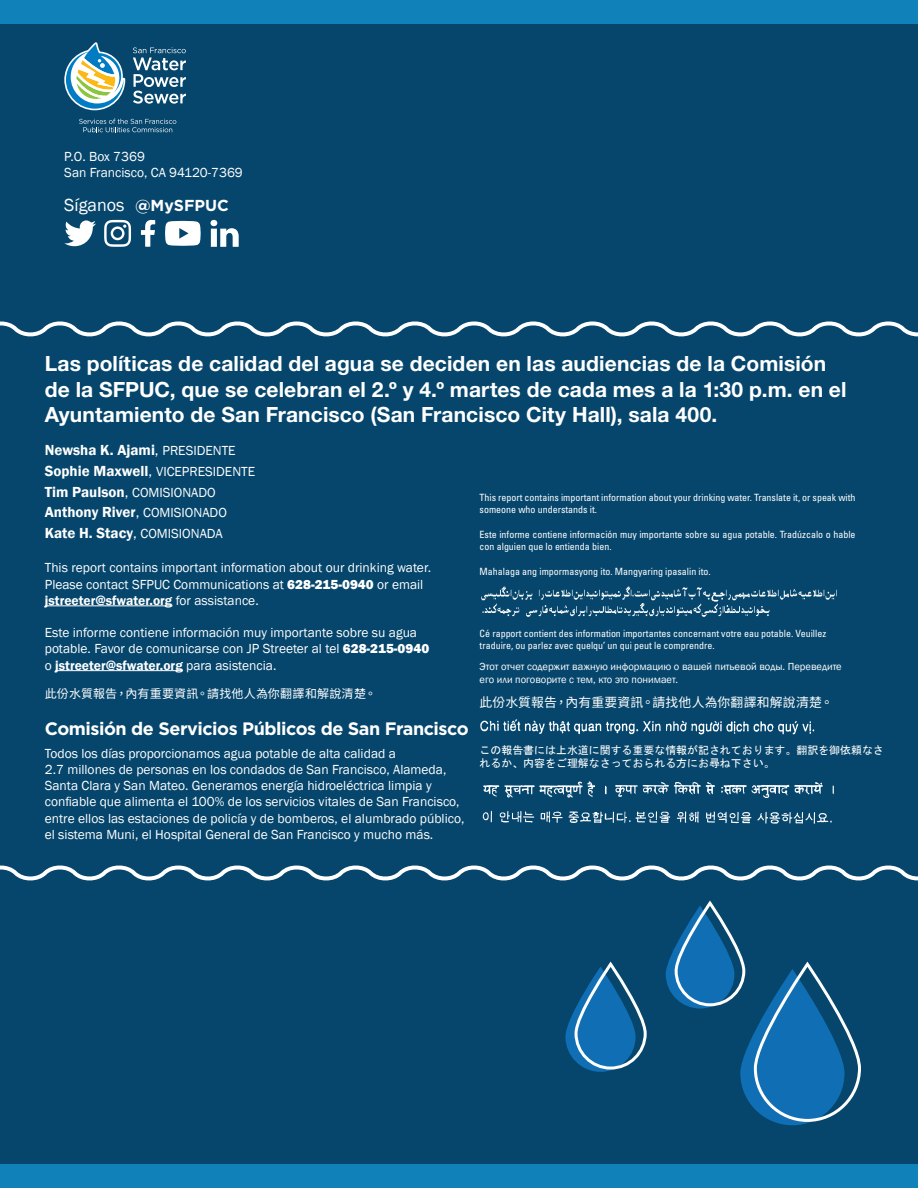
<style>
.page{position:relative;width:918px;height:1188px;background:#06466c}
.page>*{position:absolute;margin:0;border:0;box-sizing:border-box;transform-origin:0 0}
.t1{font:700 21px/25.2px "Helvetica Neue LT Std";letter-spacing:.005em;color:#fff}
.t2{font:700 18px "Gotham";letter-spacing:-.025em;color:#fff}
.t3{font:18px "Franklin Gothic";color:#fff}
.t4{font:700 15.9px "Gotham";color:#fff}
.t5{font:600 15px "Franklin Gothic";color:#fff}
.t6{font:13.5px/16.2px "Franklin Gothic";color:#fff}
.t7{font:12.9px "Noto Sans CJ Ktc";letter-spacing:.01em;color:#fff}
.t8{font:12px "Noto Sans CJ Ktc";letter-spacing:.015em;color:#fff}
.t9{font:10.95px/13px "MS Gothic";color:#fff}
.t10{font:10.5px/12.6px "Franklin Gothic";color:#fff}
.t11{font:condensed 10.05px/12px "Univers LT Std";color:#fff}
.s1{font-weight:400}
.s2{font-weight:400;font-size:13.5px}
.s3{font-weight:600;font-size:15px}
.s4{font-size:15px}
.s5{font-weight:800}
.s6{font-weight:600}
</style>
<div class="page">
<svg style="left:133px;top:47px;width:53px;height:57px"></svg>
<svg style="left:79px;top:119px;width:97px;height:13px"></svg>
<svg style="left:64px;top:42px;width:61px;height:68px"></svg>
<svg style="left:141px;top:220px;width:14px;height:27px"></svg>
<svg style="left:165px;top:221px;width:36px;height:25px"></svg>
<svg style="left:64px;top:220px;width:32px;height:26px"></svg>
<svg style="left:104px;top:220px;width:27px;height:27px"></svg>
<svg style="left:211px;top:220px;width:28px;height:27px"></svg>
<div style="left:0;top:0;width:918px;height:24px;background:#1182b9"></div>
<img style="left:481px;top:586px;width:356px;height:16px">
<img style="left:482px;top:603px;width:288px;height:14px">
<img style="left:480px;top:719px;width:335px;height:15px">
<img style="left:483px;top:782px;width:351px;height:16px">
<img style="left:482px;top:810px;width:350px;height:14px">
<hr style="left:45px;top:606px;width:127px;height:1px;background:#fff">
<hr style="left:55px;top:670px;width:128px;height:1px;background:#fff">
<svg style="left:0;top:321px;width:918px;height:16px"></svg>
<svg style="left:0;top:865px;width:918px;height:16px"></svg>
<svg style="left:740px;top:969px;width:104px;height:156px;fill:#106fb4"></svg>
<div style="left:754px;top:963px;width:107px;height:159px;border:3px solid #fff;border-radius:52px"></div>
<svg style="left:666px;top:905px;width:68px;height:104px;fill:#106fb4"></svg>
<div style="left:675px;top:902px;width:70px;height:104px;border:3px solid #fff;border-radius:34px"></div>
<svg style="left:565px;top:967px;width:71px;height:105px;fill:#106fb4"></svg>
<div style="left:575px;top:963px;width:72px;height:107px;border:3px solid #fff;border-radius:35px"></div>
<div style="left:0;top:1164px;width:918px;height:24px;background:#1182b9"></div>
<p class="t6" style="left:64px;top:149px;width:180px">P.O. Box 7369<br>San Francisco, CA 94120-7369</p>
<p class="t4" style="left:135px;top:195px;width:95px">@MySFPUC</p>
<p class="t3" style="left:64px;top:194px;width:62px">Síganos</p>
<p class="t1" style="left:45px;top:351px;width:803px">Las políticas de calidad del agua se deciden en las audiencias de la Comisión de la SFPUC, que se celebran el 2.º y 4.º martes de cada mes a la 1:30 p.m. en el<br>Ayuntamiento de San Francisco (San Francisco City Hall), sala 400.</p>
<p class="t5" style="left:45px;top:441px;width:192px">Newsha K. Ajami<span class="s1">,</span> <span class="s2">PRESIDENTE</span></p>
<p class="t6" style="left:45px;top:464px;width:212px"><span class="s3">Sophie Maxwell</span><span class="s4">,</span> VICEPRESIDENTE</p>
<p class="t6" style="left:45px;top:484px;width:173px"><span class="s3">Tim Paulson</span><span class="s4">,</span> COMISIONADO</p>
<p class="t5" style="left:45px;top:503px;width:184px">Anthony River<span class="s1">,</span> <span class="s2">COMISIONADO</span></p>
<p class="t5" style="left:45px;top:524px;width:179px">Kate H. Stacy<span class="s1">,</span> <span class="s2">COMISIONADA</span></p>
<p class="t6" style="left:45px;top:560px;width:388px">This report contains important information about our drinking water.<br>Please contact SFPUC Communications at <span class="s5">628-215-0940</span> or email <span class="s6">jstreeter@sfwater.org</span> for assistance.</p>
<p class="t6" style="left:45px;top:625px;width:386px">Este informe contiene información muy importante sobre su agua potable. Favor de comunicarse con JP Streeter al tel <span class="s5">628-215-0940 </span>o <span class="s6">jstreeter@sfwater.org</span> para asistencia.</p>
<p class="t8" style="left:45px;top:687px;width:333px">此份水質報告，內有重要資訊。請找他人為你翻譯和解說清楚。</p>
<p class="t2" style="left:45px;top:716px;width:425px">Comisión de Servicios Públicos de San Francisco</p>
<p class="t6" style="left:45px;top:745px;width:421px">Todos los días proporcionamos agua potable de alta calidad a<br>2.7 millones de personas en los condados de San Francisco, Alameda, Santa Clara y San Mateo. Generamos energía hidroeléctrica limpia y confiable que alimenta el 100% de los servicios vitales de San Francisco, entre ellos las estaciones de policía y de bomberos, el alumbrado público, el sistema Muni, el Hospital General de San Francisco y mucho más.</p>
<p class="t11" style="left:480px;top:491px;width:377px">This report contains important information about your drinking water. Translate it, or speak with someone who understands it.</p>
<p class="t11" style="left:480px;top:528px;width:377px">Este informe contiene información muy importante sobre su agua potable. Tradúzcalo o hable con alguien que lo entienda bien.</p>
<p class="t11" style="left:480px;top:565px;width:233px">Mahalaga ang impormasyong ito. Mangyaring ipasalin ito.</p>
<p class="t11" style="left:480px;top:627px;width:348px">Cé rapport contient des information importantes concernant votre eau potable. Veuillez traduire, ou parlez avec quelqu’ un qui peut le comprendre.</p>
<p class="t10" style="left:480px;top:661px;width:364px">Этот отчет содержит важную информацию о вашей питьевой воды. Переведите его или поговорите с тем, кто это понимает.</p>
<p class="t7" style="left:480px;top:695px;width:355px">此份水質報告，內有重要資訊。請找他人為你翻譯和解說清楚。</p>
<p class="t9" style="left:480px;top:743px;width:406px">この報告書には上水道に関する重要な情報が記されております。翻訳を御依頼なされるか、内容をご理解なさっておられる方にお尋ね下さい。</p>
</div>
